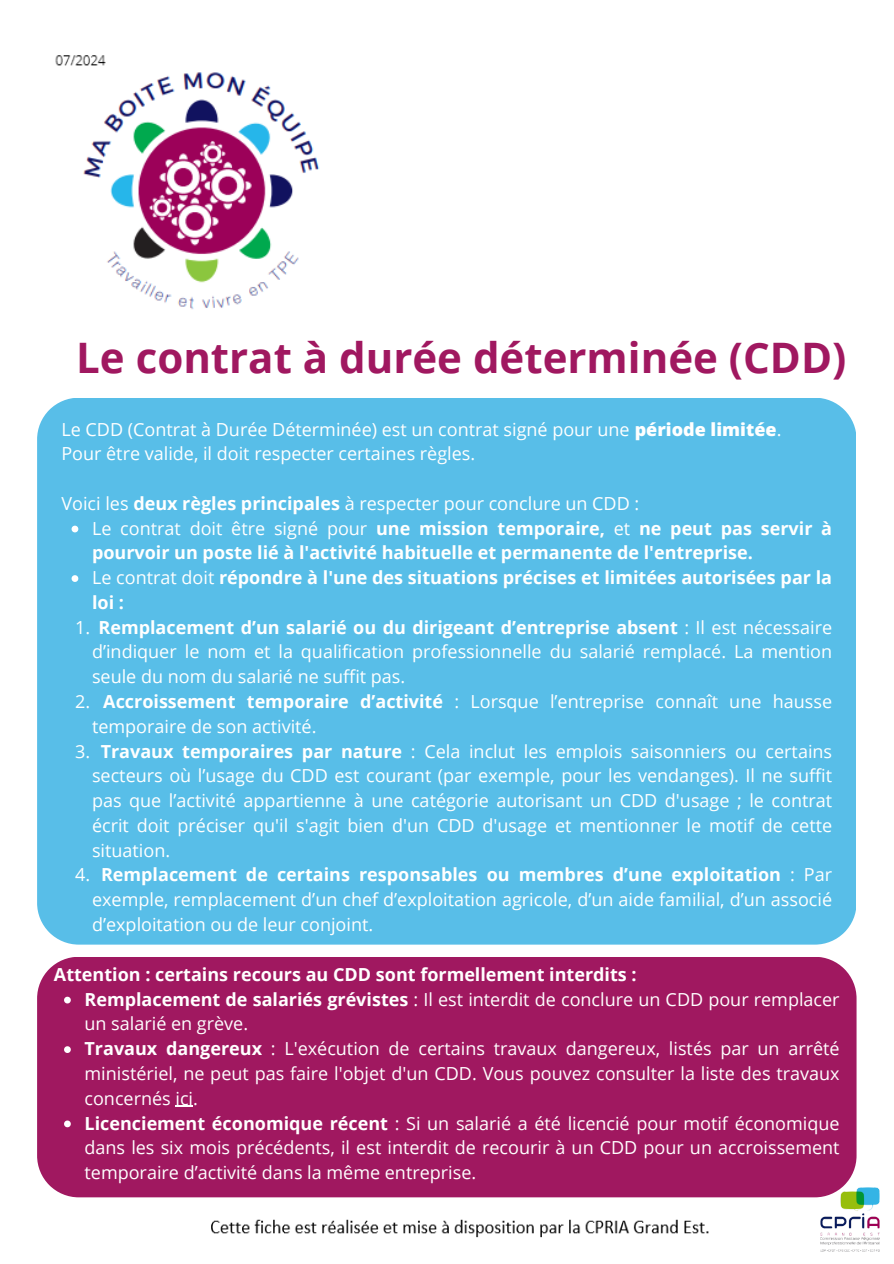
<style>
.page{position:relative;width:894px;height:1264px;background:#fff}
.page>*{position:absolute;margin:0;border:0;box-sizing:border-box;transform-origin:0 0}
.t1{font:700 42px "Open Sans";color:#a01860}
.t2{font:18px/24.8px "Open Sans";color:#fff;text-align:justify}
.t3{font:700 18px/24.8px "Open Sans";color:#fff}
.s1{font-weight:800}
.s2{font-weight:700}
.s3{font-weight:400}
</style>
<div class="page">
<img style="left:83px;top:72px;width:237px;height:237px">
<img style="left:55px;top:55px;width:51px;height:11px">
<img style="left:211px;top:1219px;width:498px;height:19px">
<img style="left:820px;top:1187px;width:58px;height:64px">
<div style="left:37px;top:398px;width:818px;height:546px;background:#58bee8"></div>
<svg style="left:72px;top:525px;width:6px;height:7px"></svg>
<svg style="left:72px;top:575px;width:6px;height:7px"></svg>
<div style="left:37px;top:957px;width:819px;height:240px;background:#a01860"></div>
<svg style="left:64px;top:996px;width:7px;height:7px"></svg>
<svg style="left:64px;top:1046px;width:7px;height:6px"></svg>
<svg style="left:175px;top:1105px;width:18px;height:1px"></svg>
<svg style="left:64px;top:1120px;width:7px;height:7px"></svg>
<p class="t1" style="left:76px;top:328px;width:771px">Le contrat à durée déterminée (CDD)</p>
<p class="t2" style="left:61px;top:416px;width:721px">Le CDD (Contrat à Durée Déterminée) est un contrat signé pour une <span class="s1">période limitée</span>.</p>
<p class="t2" style="left:61px;top:441px;width:415px">Pour être valide, il doit respecter certaines règles.</p>
<p class="t2" style="left:61px;top:490px;width:579px">Voici les <span class="s2">deux règles principales</span> à respecter pour conclure un CDD :</p>
<p class="t3" style="left:92px;top:515px;width:741px"><span class="s3">Le contrat doit être signé pour</span> une mission temporaire, <span class="s3">et</span> ne peut pas servir à pourvoir un poste lié à l'activité habituelle et permanente de l'entreprise.</p>
<p class="t3" style="left:92px;top:565px;width:741px"><span class="s3">Le contrat doit</span> répondre à l'une des situations précises et limitées autorisées par la loi :</p>
<p class="t2" style="left:92px;top:614px;width:741px;text-indent:6px"><span class="s2">Remplacement d’un salarié ou du dirigeant d’entreprise absent</span> : Il est nécessaire d’indiquer le nom et la qualification professionnelle du salarié remplacé. La mention seule du nom du salarié ne suffit pas.</p>
<p class="t2" style="left:75px;top:614px;width:17px">1.</p>
<p class="t2" style="left:92px;top:688px;width:741px;text-indent:11px"><span class="s2">Accroissement temporaire d’activité</span> : Lorsque l’entreprise connaît une hausse temporaire de son activité.</p>
<p class="t2" style="left:75px;top:688px;width:17px">2.</p>
<h2 class="t2" style="left:92px;top:738px;width:741px;text-indent:9px"><span class="s2">Travaux temporaires par nature</span> : Cela inclut les emplois saisonniers ou certains secteurs où l’usage du CDD est courant (par exemple, pour les vendanges). Il ne suffit pas que l’activité appartienne à une catégorie autorisant un CDD d'usage ; le contrat écrit doit préciser qu'il s'agit bien d'un CDD d'usage et mentionner le motif de cette situation.</h2>
<p class="t2" style="left:75px;top:738px;width:17px">3.</p>
<p class="t2" style="left:92px;top:862px;width:741px;text-indent:9px"><span class="s2">Remplacement de certains responsables ou membres d’une exploitation</span> : Par exemple, remplacement d’un chef d’exploitation agricole, d’un aide familial, d’un associé d’exploitation ou de leur conjoint.</p>
<p class="t2" style="left:75px;top:862px;width:17px">4.</p>
<p class="t3" style="left:54px;top:961px;width:584px">Attention : certains recours au CDD sont formellement interdits :</p>
<p class="t2" style="left:84px;top:986px;width:756px"><span class="s2">Remplacement de salariés grévistes</span> : Il est interdit de conclure un CDD pour remplacer un salarié en grève.</p>
<p class="t2" style="left:84px;top:1035px;width:756px"><span class="s2">Travaux dangereux</span> : L'exécution de certains travaux dangereux, listés par un arrêté ministériel, ne peut pas faire l'objet d'un CDD. Vous pouvez consulter la liste des travaux concernés ici.</p>
<p class="t2" style="left:84px;top:1110px;width:756px"><span class="s2">Licenciement économique récent</span> : Si un salarié a été licencié pour motif économique dans les six mois précédents, il est interdit de recourir à un CDD pour un accroissement temporaire d’activité dans la même entreprise.</p>
</div>
